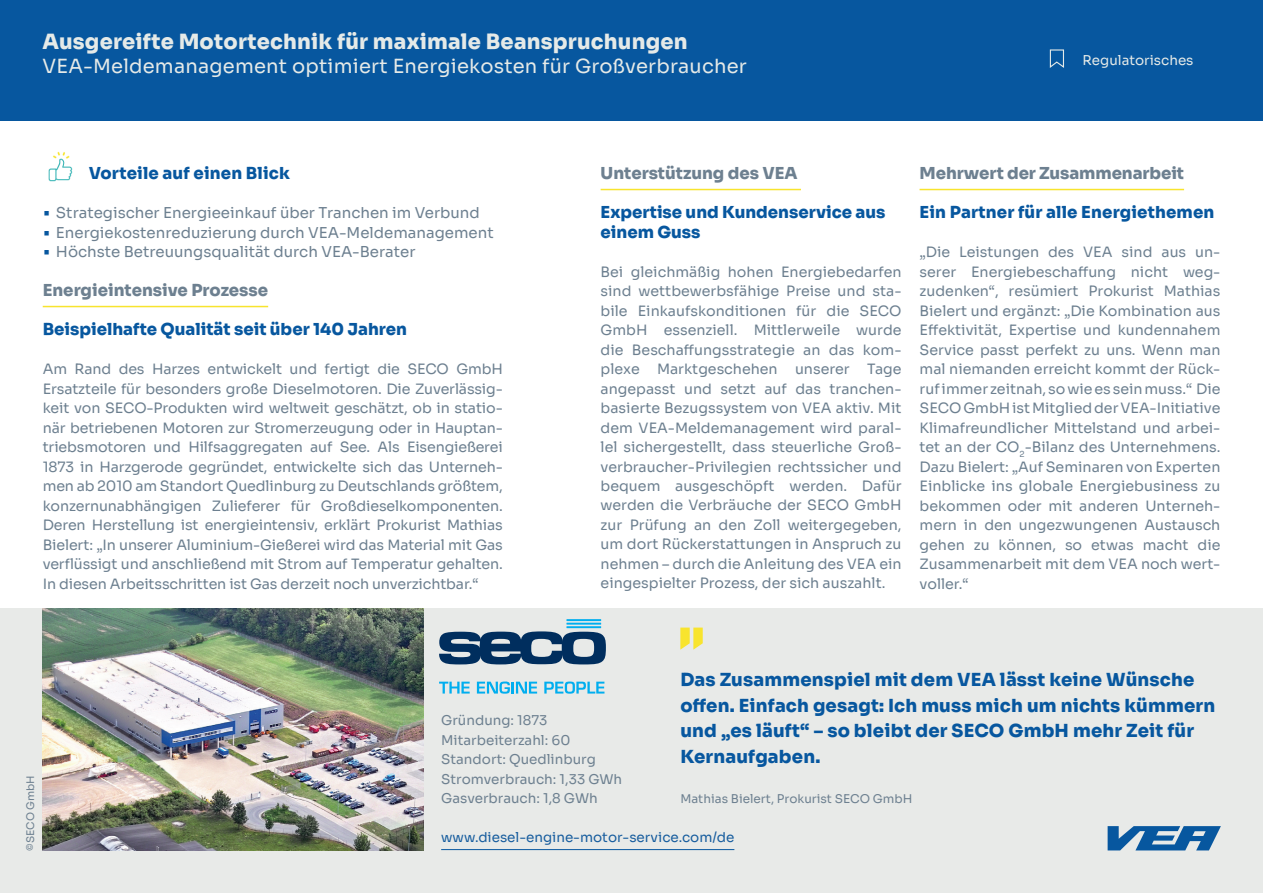
<style>
.page{position:relative;width:1263px;height:893px;background:#fff}
.page>*{position:absolute;margin:0;border:0;box-sizing:border-box;transform-origin:0 0}
.t1{font:800 21px "Sora";letter-spacing:.01em;color:#e5eae8}
.t2{font:19.5px "Sora";letter-spacing:.01em;color:#e5eae8}
.t3{font:800 18px/25.5px "Sora";letter-spacing:.01em;color:#07579f}
.t4{font:800 16.5px/19.8px "Sora";color:#07579f}
.t5{font:800 16.5px "Sora";color:#6d8090}
.t6{font:15px "Sora";color:#6d8090}
.t7{font:14.25px/19.5px "Sora";color:#6d8090;text-align:justify}
.t8{font:13.5px/19.5px "Sora";color:#6d8090}
.t9{font:13.5px "Sora";color:#175d9e}
.t10{font:13.5px "Sora";color:#e5eae8}
.t11{font:12px "Sora";color:#6d8090}
.t12{font:10.5px "Sora";color:#6d8090}
.s1{font-weight:600;font-size:16.5px;color:#07579f}
</style>
<div class="page">
<div style="left:0;top:608px;width:1263px;height:285px;background:#e8eae8"></div>
<svg style="left:1107px;top:826px;width:114px;height:24px"></svg>
<svg style="left:680px;top:628px;width:23px;height:22px"></svg>
<img style="left:48px;top:151px;width:25px;height:31px">
<hr style="left:566px;top:619px;width:35px;height:2px;background:#00aeef">
<hr style="left:566px;top:623px;width:35px;height:2px;background:#00aeef">
<hr style="left:566px;top:626px;width:35px;height:2px;background:#00aeef">
<svg style="left:439px;top:631px;width:167px;height:33px"></svg>
<svg style="left:439px;top:682px;width:31px;height:11px"></svg>
<svg style="left:477px;top:681px;width:60px;height:13px"></svg>
<svg style="left:544px;top:681px;width:60px;height:13px"></svg>
<div style="left:0;top:0;width:1263px;height:121px;background:#07579f"></div>
<svg style="left:1049px;top:49px;width:15px;height:19px"></svg>
<hr style="left:441px;top:849px;width:293px;height:1px;background:#07579f">
<hr style="left:919px;top:189px;width:265px;height:1px;background:#f8e42e">
<hr style="left:601px;top:189px;width:200px;height:1px;background:#f8e42e">
<img style="left:42px;top:608px;width:381px;height:242px">
<hr style="left:43px;top:306px;width:225px;height:1px;background:#f8e42e">
<h1 class="t1" style="left:43px;top:24px;width:647px">Ausgereifte Motortechnik für maximale Beanspruchungen</h1>
<h2 class="t2" style="left:43px;top:50px;width:706px">VEA-Meldemanagement optimiert Energiekosten für Großverbraucher</h2>
<p class="t10" style="left:1083px;top:49px;width:112px">Regulatorisches</p>
<p class="t4" style="left:89px;top:162px;width:203px">Vorteile auf einen Blick</p>
<p class="t6" style="left:43px;top:200px;width:438px"><span class="s1">•</span> Strategischer Energieeinkauf über Tranchen im Verbund</p>
<p class="t6" style="left:43px;top:220px;width:452px"><span class="s1">•</span> Energiekostenreduzierung durch VEA-Meldemanagement</p>
<p class="t6" style="left:43px;top:239px;width:374px"><span class="s1">•</span> Höchste Betreuungsqualität durch VEA-Berater</p>
<p class="t5" style="left:43px;top:277px;width:227px">Energieintensive Prozesse</p>
<p class="t4" style="left:43px;top:318px;width:366px">Beispielhafte Qualität seit über 140 Jahren</p>
<p class="t7" style="left:43px;top:358px;width:462px">Am Rand des Harzes entwickelt und fertigt die SECO GmbH Ersatzteile für besonders große Dieselmotoren. Die Zuverlässig&shy;keit von SECO-Produkten wird weltweit geschätzt, ob in statio&shy;när betriebenen Motoren zur Stromerzeugung oder in Hauptan&shy;triebsmotoren und Hilfsaggregaten auf See. Als Eisengießerei 1873 in Harzgerode gegründet, entwickelte sich das Unterneh&shy;men ab 2010 am Standort Quedlinburg zu Deutschlands größtem, konzernunabhängigen Zulieferer für Großdieselkomponenten.<br>Deren Herstellung ist energieintensiv, erklärt Prokurist Mathias Bielert: „In unserer Aluminium-Gießerei wird das Material mit Gas verflüssigt und anschließend mit Strom auf Temperatur gehalten.<br>In diesen Arbeitsschritten ist Gas derzeit noch unverzichtbar.“</p>
<p class="t5" style="left:601px;top:160px;width:198px">Unterstützung des VEA</p>
<p class="t4" style="left:601px;top:201px;width:286px">Expertise und Kundenservice aus einem Guss</p>
<p class="t7" style="left:601px;top:260px;width:302px">Bei gleichmäßig hohen Energiebedarfen sind wettbewerbsfähige Preise und sta&shy;bile Einkaufskonditionen für die SECO GmbH essenziell. Mittlerweile wurde die Beschaffungsstrategie an das kom&shy;plexe Marktgeschehen unserer Tage angepasst und setzt auf das tranchen&shy;basierte Bezugssystem von VEA aktiv. Mit dem VEA-Meldemanagement wird paral&shy;lel sichergestellt, dass steuerliche Groß&shy;verbraucher-Privilegien rechtssicher und bequem ausgeschöpft werden. Dafür werden die Verbräuche der SECO GmbH zur Prüfung an den Zoll weitergegeben, um dort Rückerstattungen in Anspruch zu nehmen – durch die Anleitung des VEA ein eingespielter Prozess, der sich auszahlt.</p>
<p class="t5" style="left:919px;top:160px;width:266px">Mehrwert der Zusammenarbeit</p>
<p class="t4" style="left:919px;top:201px;width:296px">Ein Partner für alle Energiethemen</p>
<p class="t7" style="left:919px;top:241px;width:302px">„Die Leistungen des VEA sind aus un&shy;serer Energiebeschaffung nicht weg&shy;zudenken“, resümiert Prokurist Mathias Bielert und ergänzt: „Die Kombination aus Effektivität, Expertise und kundennahem Service passt perfekt zu uns. Wenn man mal niemanden erreicht kommt der Rück&shy;ruf immer zeitnah, so wie es sein muss.“ Die SECO GmbH ist Mitglied der VEA-Initiative Klimafreundlicher Mittelstand und arbei&shy;tet an der CO<sub>2</sub>-Bilanz des Unternehmens.<br>Dazu Bielert: „Auf Seminaren von Experten Einblicke ins globale Energiebusiness zu bekommen oder mit anderen Unterneh&shy;mern in den ungezwungenen Austausch gehen zu können, so etwas macht die Zusammenarbeit mit dem VEA noch wert&shy;voller.“</p>
<p class="t12" style="left:22px;top:851px;width:77px;rotate:-90deg">©SECO GmbH</p>
<p class="t8" style="left:441px;top:709px;width:183px">Gründung: 1873<br>Mitarbeiterzahl: 60<br>Standort: Quedlinburg<br>Stromverbrauch: 1,33 GWh<br>Gasverbrauch: 1,8 GWh</p>
<p class="t3" style="left:680px;top:665px;width:536px">Das Zusammenspiel mit dem VEA lässt keine Wünsche offen. Einfach gesagt: Ich muss mich um nichts kümmern und „es läuft“ – so bleibt der SECO GmbH mehr Zeit für Kernaufgaben.</p>
<p class="t11" style="left:680px;top:789px;width:233px">Mathias Bielert, Prokurist SECO GmbH</p>
<p class="t9" style="left:441px;top:826px;width:295px">www.diesel-engine-motor-service.com/de</p>
</div>
